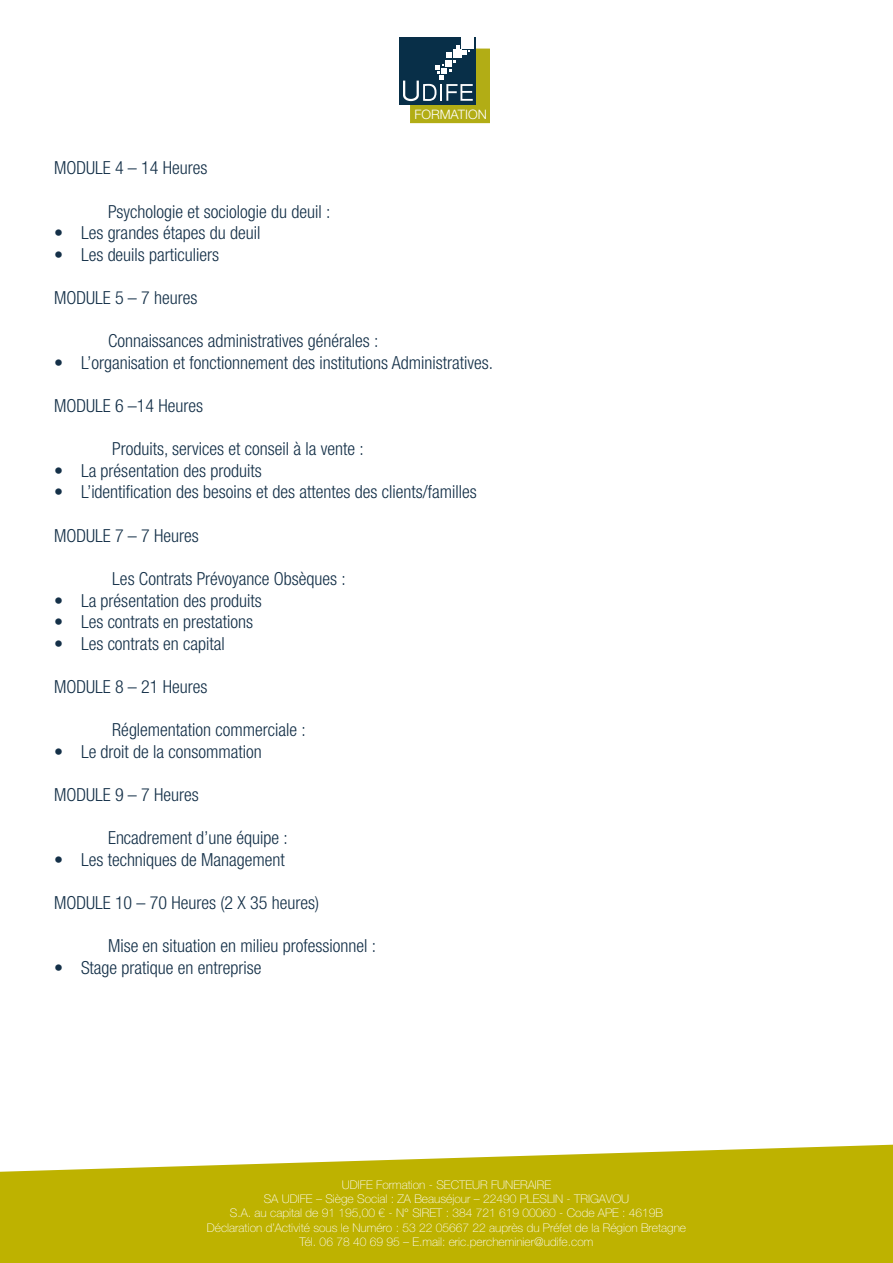
<style>
.page{position:relative;width:893px;height:1263px;background:#fff}
.page>*{position:absolute;margin:0;border:0;box-sizing:border-box;transform-origin:0 0}
.t1{font:300 condensed 18px "Helvetica Neue LT Std";color:#143048}
.t2{font:300 13.05px "Helvetica Neue LT Std";color:#fff}
.t3{font:100 12px "Helvetica Neue LT Std";color:#fff}
</style>
<div class="page">
<svg style="left:0;top:1145px;width:893px;height:118px;background:#c5ba1c"></svg>
<div style="left:411px;top:49px;width:78px;height:74px;background:#b2ad15"></div>
<div style="left:410px;top:49px;width:80px;height:74px;border:1px solid #b2ad15"></div>
<div style="left:399px;top:37px;width:76px;height:67px;background:#082f48"></div>
<div style="left:461px;top:37px;width:12px;height:12px;background:#fff"></div>
<svg style="left:403px;top:45px;width:70px;height:56px"></svg>
<p class="t2" style="left:414px;top:106px;width:74px">FORMATION</p>
<p class="t1" style="left:54px;top:158px;width:155px">MODULE 4 – 14 Heures</p>
<p class="t1" style="left:108px;top:201px;width:224px">Psychologie et sociologie du deuil :</p>
<p class="t1" style="left:54px;top:223px;width:208px">• Les grandes étapes du deuil</p>
<p class="t1" style="left:54px;top:244px;width:167px">• Les deuils particuliers</p>
<p class="t1" style="left:54px;top:287px;width:145px">MODULE 5 – 7 heures</p>
<p class="t1" style="left:108px;top:331px;width:272px">Connaissances administratives générales :</p>
<p class="t1" style="left:54px;top:352px;width:441px">• L’organisation et fonctionnement des institutions Administratives.</p>
<p class="t1" style="left:54px;top:395px;width:151px">MODULE 6 –14 Heures</p>
<p class="t1" style="left:112px;top:439px;width:253px">Produits, services et conseil à la vente :</p>
<p class="t1" style="left:54px;top:460px;width:209px">• La présentation des produits</p>
<p class="t1" style="left:54px;top:482px;width:424px">• L’identification des besoins et des attentes des clients/familles</p>
<p class="t1" style="left:54px;top:525px;width:146px">MODULE 7 – 7 Heures</p>
<p class="t1" style="left:112px;top:568px;width:235px">Les Contrats Prévoyance Obsèques :</p>
<p class="t1" style="left:54px;top:590px;width:209px">• La présentation des produits</p>
<p class="t1" style="left:54px;top:611px;width:201px">• Les contrats en prestations</p>
<p class="t1" style="left:54px;top:633px;width:172px">• Les contrats en capital</p>
<p class="t1" style="left:54px;top:676px;width:155px">MODULE 8 – 21 Heures</p>
<p class="t1" style="left:112px;top:719px;width:195px">Réglementation commerciale :</p>
<p class="t1" style="left:54px;top:741px;width:209px">• Le droit de la consommation</p>
<p class="t1" style="left:54px;top:784px;width:146px">MODULE 9 – 7 Heures</p>
<p class="t1" style="left:108px;top:827px;width:181px">Encadrement d’une équipe :</p>
<p class="t1" style="left:54px;top:849px;width:232px">• Les techniques de Management</p>
<p class="t1" style="left:54px;top:892px;width:267px">MODULE 10 – 70 Heures (2 X 35 heures)</p>
<p class="t1" style="left:108px;top:935px;width:270px">Mise en situation en milieu professionnel :</p>
<p class="t1" style="left:54px;top:957px;width:209px">• Stage pratique en entreprise</p>
<p class="t3" style="left:342px;top:1177px;width:211px">UDIFE Formation - SECTEUR FUNERAIRE</p>
<p class="t3" style="left:264px;top:1192px;width:367px">SA UDIFE – Siège Social : ZA Beauséjour – 22490 PLESLIN - TRIGAVOU</p>
<p class="t3" style="left:230px;top:1206px;width:435px">S.A. au capital de 91 195,00 € - N° SIRET : 384 721 619 00060 - Code APE : 4619B</p>
<p class="t3" style="left:207px;top:1221px;width:481px">Déclaration d’Activité sous le Numéro : 53 22 05667 22 auprès du Préfet de la Région Bretagne</p>
<p class="t3" style="left:300px;top:1235px;width:295px">Tél. 06 78 40 69 95 – E.mail: eric.percheminier@udife.com</p>
</div>
